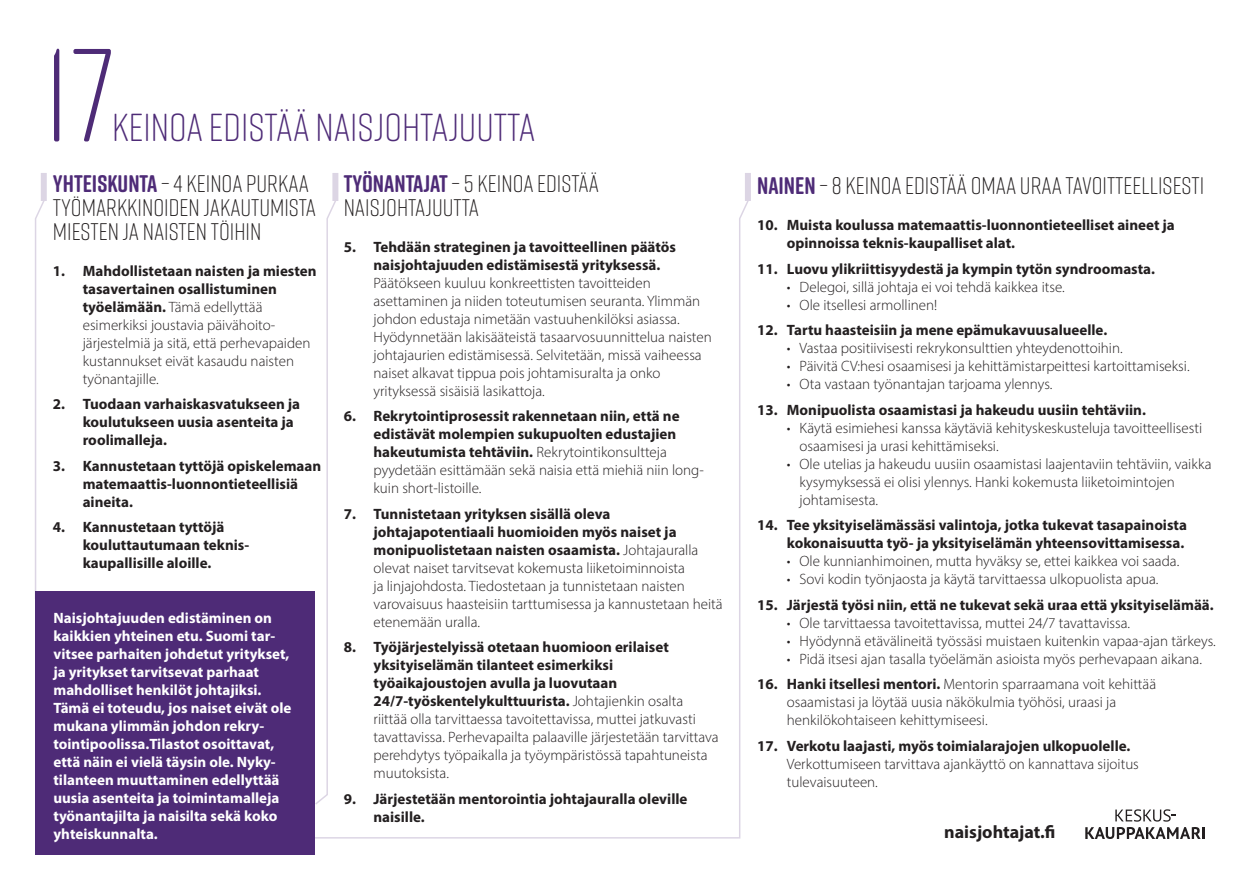
<style>
.page{position:relative;width:1259px;height:893px;background:#fff}
.page>*{position:absolute;margin:0;border:0;box-sizing:border-box;transform-origin:0 0}
.t1{font:300 39px "Rift Soft";color:#4e2b77}
.t2{font:300 24px/24px "Rift Soft";color:#231f20}
.t3{font:700 18px "Myriad Pro";color:#231f20}
.t4{font:300 15px/18px "Myriad Pro";color:#231f20}
.t5{font:700 15px/18px "Myriad Pro";color:#231f20}
.t6{font:700 15px/18px "Myriad Pro";color:#fff}
.s1{font-weight:700;color:#4e2b77}
.s2{font-weight:700}
.s3{font-weight:300}
</style>
<div class="page">
<div style="left:35px;top:591px;width:280px;height:264px;background:#4e2b77"></div>
<svg style="left:35px;top:201px;width:10px;height:390px"></svg>
<div style="left:41px;top:173px;width:6px;height:28px;background:#dcd5e4"></div>
<svg style="left:54px;top:49px;width:57px;height:92px"></svg>
<svg style="left:1085px;top:809px;width:120px;height:30px"></svg>
<svg style="left:315px;top:201px;width:21px;height:604px"></svg>
<div style="left:332px;top:173px;width:6px;height:28px;background:#dcd5e4"></div>
<svg style="left:738px;top:201px;width:11px;height:638px"></svg>
<div style="left:745px;top:173px;width:6px;height:28px;background:#dcd5e4"></div>
<hr style="left:300px;top:837px;width:438px;height:2px;background:#4e2b77">
<h1 class="t1" style="left:112px;top:101px;width:425px">KEINOA EDISTÄÄ NAISJOHTAJUUTTA</h1>
<h2 class="t2" style="left:53px;top:170px;width:265px"><span class="s1">YHTEISKUNTA</span> – 4 KEINOA PURKAA<br>TYÖMARKKINOIDEN JAKAUTUMISTA<br>MIESTEN JA NAISTEN TÖIHIN</h2>
<p class="t4" style="left:83px;top:261px;width:235px;text-indent:-30px"><span class="s2">1. Mahdollistetaan naisten ja miesten tasavertainen osallistuminen työelämään.</span> Tämä edellyttää esimerkiksi joustavia päivähoito&shy;järjestelmiä ja sitä, että perhevapaiden kustannukset eivät kasaudu naisten työnantajille.</p>
<p class="t5" style="left:83px;top:395px;width:219px;text-indent:-30px">2. Tuodaan varhaiskasvatukseen ja koulutukseen uusia asenteita ja roolimalleja.</p>
<p class="t5" style="left:83px;top:456px;width:240px;text-indent:-30px">3. Kannustetaan tyttöjä opiskelemaan matemaattis-luonnontieteellisiä aineita.</p>
<p class="t5" style="left:83px;top:518px;width:168px;text-indent:-30px">4. Kannustetaan tyttöjä kouluttautumaan teknis&shy;kaupallisille aloille.</p>
<p class="t6" style="left:53px;top:608px;width:240px">Naisjohtajuuden edistäminen on kaikkien yhteinen etu. Suomi tar&shy;vitsee parhaiten johdetut yritykset, ja yritykset tarvitsevat parhaat mahdolliset henkilöt johtajiksi.<br>Tämä ei toteudu, jos naiset eivät ole mukana ylimmän johdon rekry&shy;tointipoolissa.Tilastot osoittavat, että näin ei vielä täysin ole. Nyky&shy;tilanteen muuttaminen edellyttää uusia asenteita ja toimintamalleja työnantajilta ja naisilta sekä koko yhteiskunnalta.</p>
<h2 class="t2" style="left:344px;top:170px;width:257px"><span class="s1">TYÖNANTAJAT</span> – 5 KEINOA EDISTÄÄ<br>NAISJOHTAJUUTTA</h2>
<p class="t5" style="left:373px;top:237px;width:304px;text-indent:-30px">5. Tehdään strateginen ja tavoitteellinen päätös naisjohtajuuden edistämisestä yrityksessä.</p>
<p class="t4" style="left:373px;top:273px;width:340px">Päätökseen kuuluu konkreettisten tavoitteiden asettaminen ja niiden toteutumisen seuranta. Ylimmän johdon edustaja nimetään vastuuhenkilöksi asiassa.<br>Hyödynnetään lakisääteistä tasaarvosuunnittelua naisten johtajaurien edistämisessä. Selvitetään, missä vaiheessa naiset alkavat tippua pois johtamisuralta ja onko yrityksessä sisäisiä lasikattoja.</p>
<p class="t5" style="left:373px;top:407px;width:332px;text-indent:-30px">6. Rekrytointiprosessit rakennetaan niin, että ne edistävät molempien sukupuolten edustajien hakeutumista tehtäviin. <span class="s3">Rekrytointikonsultteja pyydetään esittämään sekä naisia että miehiä niin long&shy;kuin short-listoille.</span></p>
<p class="t4" style="left:373px;top:504px;width:351px;text-indent:-30px"><span class="s2">7. Tunnistetaan yrityksen sisällä oleva johtajapotentiaali huomioiden myös naiset ja monipuolistetaan naisten osaamista.</span> Johtajauralla olevat naiset tarvitsevat kokemusta liiketoiminnoista<br>ja linjajohdosta. Tiedostetaan ja tunnistetaan naisten varovaisuus haasteisiin tarttumisessa ja kannustetaan heitä etenemään uralla.</p>
<p class="t4" style="left:373px;top:638px;width:347px;text-indent:-30px"><span class="s2">8. Työjärjestelyissä otetaan huomioon erilaiset yksityiselämän tilanteet esimerkiksi työaikajoustojen avulla ja luovutaan 24/7-työskentelykulttuurista.</span> Johtajienkin osalta riittää olla tarvittaessa tavoitettavissa, muttei jatkuvasti tavattavissa. Perhevapailta palaaville järjestetään tarvittava perehdytys työpaikalla ja työympäristössä tapahtuneista muutoksista.</p>
<p class="t5" style="left:373px;top:789px;width:315px;text-indent:-30px">9. Järjestetään mentorointia johtajauralla oleville naisille.</p>
<h2 class="t2" style="left:757px;top:172px;width:448px"><span class="s1">NAINEN</span> – 8 KEINOA EDISTÄÄ OMAA URAA TAVOITTEELLISESTI</h2>
<p class="t5" style="left:787px;top:215px;width:389px;text-indent:-30px">10. Muista koulussa matemaattis-luonnontieteelliset aineet ja opinnoissa teknis-kaupalliset alat.</p>
<p class="t5" style="left:757px;top:259px;width:399px">11. Luovu ylikriittisyydestä ja kympin tytön syndroomasta.</p>
<p class="t4" style="left:787px;top:277px;width:279px">• Delegoi, sillä johtaja ei voi tehdä kaikkea itse.</p>
<p class="t4" style="left:787px;top:295px;width:152px">• Ole itsellesi armollinen!</p>
<p class="t5" style="left:757px;top:320px;width:352px">12. Tartu haasteisiin ja mene epämukavuusalueelle.</p>
<p class="t4" style="left:787px;top:339px;width:337px">• Vastaa positiivisesti rekrykonsulttien yhteydenottoihin.</p>
<p class="t4" style="left:787px;top:357px;width:404px">• Päivitä CV:hesi osaamisesi ja kehittämistarpeittesi kartoittamiseksi.</p>
<p class="t4" style="left:787px;top:375px;width:267px">• Ota vastaan työnantajan tarjoama ylennys.</p>
<p class="t5" style="left:757px;top:400px;width:390px">13. Monipuolista osaamistasi ja hakeudu uusiin tehtäviin.</p>
<p class="t4" style="left:799px;top:418px;width:404px;text-indent:-13px">• Käytä esimiehesi kanssa käytäviä kehityskeskusteluja tavoitteellisesti osaamisesi ja urasi kehittämiseksi.</p>
<p class="t4" style="left:799px;top:454px;width:413px;text-indent:-13px">• Ole utelias ja hakeudu uusiin osaamistasi laajentaviin tehtäviin, vaikka kysymyksessä ei olisi ylennys. Hanki kokemusta liiketoimintojen johtamisesta.</p>
<p class="t5" style="left:757px;top:515px;width:431px;text-align:right">14. Tee yksityiselämässäsi valintoja, jotka tukevat tasapainoista kokonaisuutta työ- ja yksityiselämän yhteensovittamisessa.</p>
<p class="t4" style="left:787px;top:552px;width:394px">• Ole kunnianhimoinen, mutta hyväksy se, ettei kaikkea voi saada.</p>
<p class="t4" style="left:787px;top:570px;width:373px">• Sovi kodin työnjaosta ja käytä tarvittaessa ulkopuolista apua.</p>
<p class="t5" style="left:757px;top:595px;width:458px">15. Järjestä työsi niin, että ne tukevat sekä uraa että yksityiselämää.</p>
<p class="t4" style="left:787px;top:613px;width:345px">• Ole tarvittaessa tavoitettavissa, muttei 24/7 tavattavissa.</p>
<p class="t4" style="left:787px;top:631px;width:430px">• Hyödynnä etävälineitä työssäsi muistaen kuitenkin vapaa-ajan tärkeys.</p>
<p class="t4" style="left:787px;top:649px;width:417px">• Pidä itsesi ajan tasalla työelämän asioista myös perhevapaan aikana.</p>
<p class="t4" style="left:787px;top:675px;width:371px;text-indent:-30px"><span class="s2">16. Hanki itsellesi mentori.</span> Mentorin sparraamana voit kehittää osaamistasi ja löytää uusia näkökulmia työhösi, uraasi ja henkilökohtaiseen kehittymiseesi.</p>
<p class="t5" style="left:757px;top:736px;width:375px">17. Verkotu laajasti, myös toimialarajojen ulkopuolelle.</p>
<p class="t4" style="left:787px;top:754px;width:353px">Verkottumiseen tarvittava ajankäyttö on kannattava sijoitus tulevaisuuteen.</p>
<p class="t3" style="left:944px;top:820px;width:113px">naisjohtajat.fi</p>
</div>
